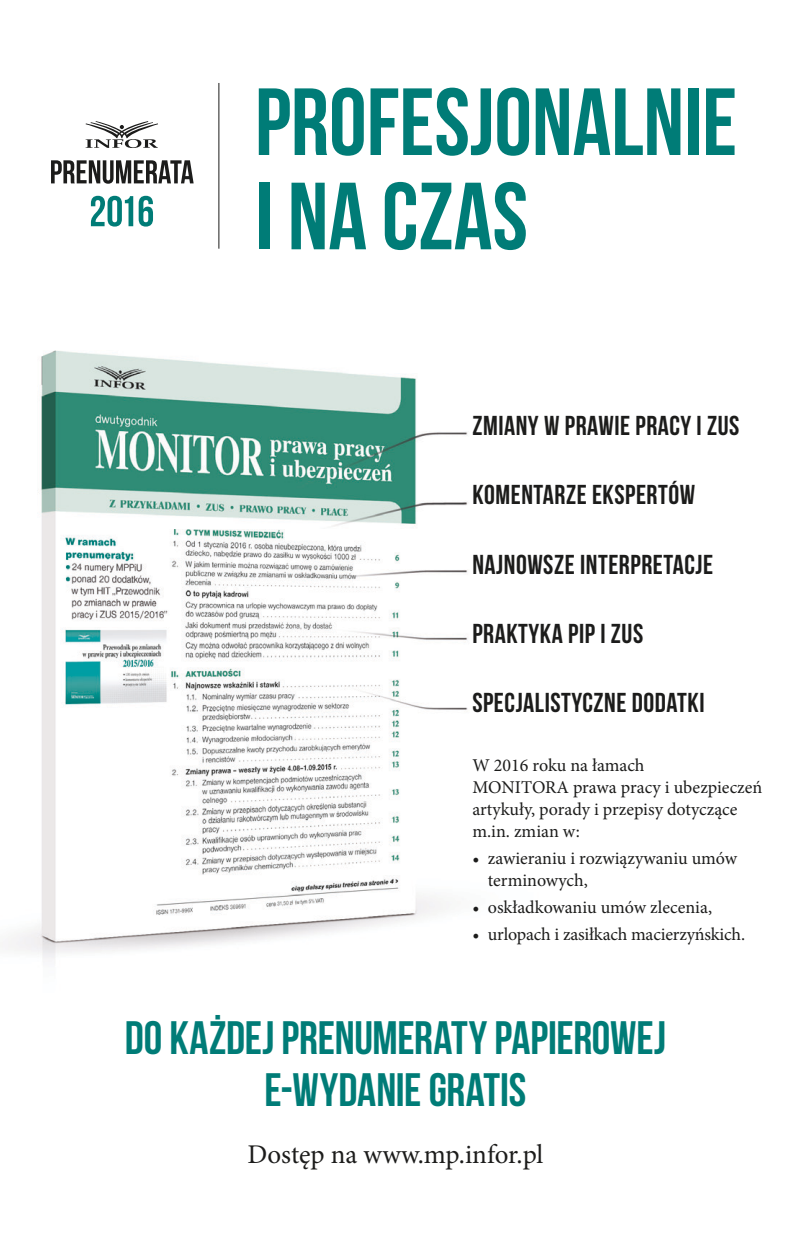
<style>
.page{position:relative;width:808px;height:1234px;background:#fff}
.page>*{position:absolute;margin:0;border:0;box-sizing:border-box;transform-origin:0 0}
.t1{font:95.1px/94.2px "Bebas Neue";color:#007c77}
.t2{font:46.8px/51.4px "Bebas Neue";letter-spacing:-.005em;color:#007c77;text-align:center}
.t3{font:27.3px "Bebas Neue";letter-spacing:.02em;color:#1c1c1b}
.t4{font:27px "Minion Pro";color:#1c1c1b}
.t5{font:18px/21.9px "Minion Pro";color:#1c1c1b}
</style>
<div class="page">
<hr style="left:219px;top:83px;width:1px;height:165px;background:#1c1c1b">
<svg style="left:51px;top:160px;width:143px;height:24px"></svg>
<svg style="left:91px;top:196px;width:42px;height:30px"></svg>
<svg style="left:139px;top:196px;width:14px;height:30px"></svg>
<svg style="left:86px;top:121px;width:72px;height:27px"></svg>
<img style="left:8px;top:350px;width:460px;height:609px">
<h1 class="t1" style="left:255px;top:74px;width:484px">PROFESJONALNIE<br>I NA CZAS</h1>
<h3 class="t3" style="left:472px;top:411px;width:268px">ZMIANY W PRAWIE PRACY I ZUS</h3>
<h3 class="t3" style="left:472px;top:480px;width:224px">KOMENTARZE EKSPERTÓW</h3>
<h3 class="t3" style="left:472px;top:549px;width:242px">NAJNOWSZE INTERPRETACJE</h3>
<h3 class="t3" style="left:472px;top:618px;width:172px">PRAKTYKA PIP I ZUS</h3>
<h3 class="t3" style="left:472px;top:687px;width:234px">SPECJALISTYCZNE DODATKI</h3>
<p class="t5" style="left:472px;top:754px;width:291px">W 2016 roku na łamach<br>MONITORA prawa pracy i ubezpieczeń artykuły, porady i przepisy dotyczące m.in. zmian w:</p>
<p class="t5" style="left:488px;top:847px;width:251px;text-indent:-15px">• zawieraniu i rozwiązywaniu umów terminowych,</p>
<p class="t5" style="left:472px;top:895px;width:241px">• oskładkowaniu umów zlecenia,</p>
<p class="t5" style="left:472px;top:922px;width:274px">• urlopach i zasiłkach macierzyńskich.</p>
<h2 class="t2" style="left:125px;top:1011px;width:543px">DO KAŻDEJ PRENUMERATY PAPIEROWEJ<br>E-WYDANIE GRATIS</h2>
<h3 class="t4" style="left:247px;top:1136px;width:297px">Dostęp na www.mp.infor.pl</h3>
</div>
